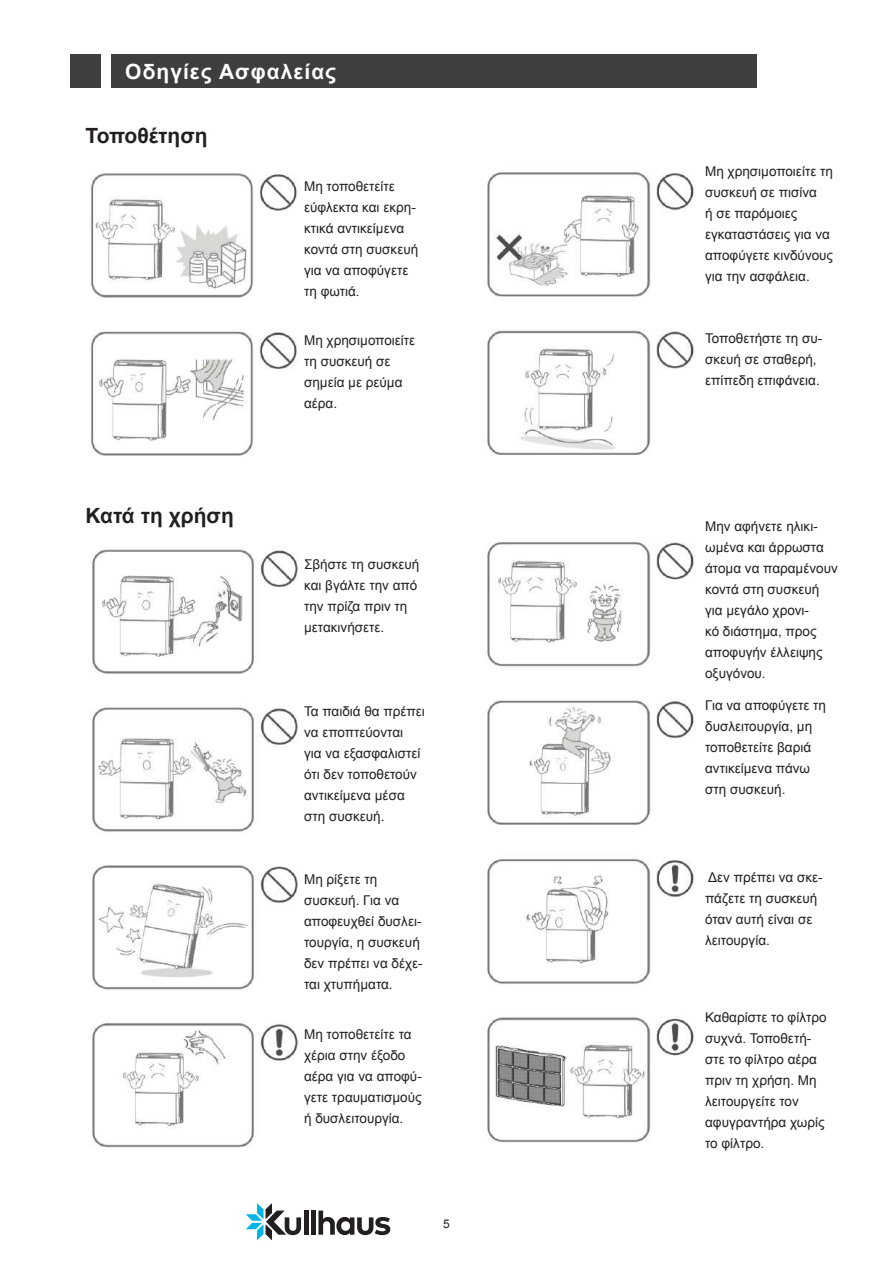
<style>
.page{position:relative;width:893px;height:1263px;background:#fff}
.page>*{position:absolute;margin:0;border:0;box-sizing:border-box;transform-origin:0 0}
.t1{font:700 21px "Arial";color:#231f20}
.t2{font:700 21px "Arial";letter-spacing:.05em;color:#fff}
.t3{font:13.5px/21px "Arial";color:#231f20}
.t4{font:12px "Arial";color:#231f20}
</style>
<div class="page">
<hr style="left:304px;top:1210px;width:4px;height:25px;background:#231f20">
<div style="left:311px;top:1210px;width:5px;height:25px;background:#231f20"></div>
<svg style="left:318px;top:1210px;width:72px;height:25px"></svg>
<svg style="left:246px;top:1203px;width:55px;height:37px"></svg>
<div style="left:112px;top:55px;width:645px;height:33px;background:#3e3e3f"></div>
<div style="left:70px;top:55px;width:31px;height:33px;background:#3e3e3f"></div>
<img style="left:90px;top:173px;width:208px;height:283px">
<img style="left:92px;top:549px;width:206px;height:599px">
<img style="left:487px;top:172px;width:208px;height:971px">
<h1 class="t2" style="left:125px;top:58px;width:212px">Οδηγίες Ασφαλείας</h1>
<h1 class="t1" style="left:86px;top:122px;width:124px">Τοποθέτηση</h1>
<p class="t3" style="left:304px;top:175px;width:116px">Μη τοποθετείτε εύφλεκτα και εκρη&shy;κτικά αντικείμενα κοντά στη συσκευή για να αποφύγετε τη φωτιά.</p>
<p class="t3" style="left:304px;top:330px;width:113px">Μη χρησιμοποιείτε τη συσκευή σε σημεία με ρεύμα αέρα.</p>
<h1 class="t1" style="left:86px;top:501px;width:150px">Κατά τη χρήση</h1>
<p class="t3" style="left:304px;top:554px;width:117px">Σβήστε τη συσκευή και βγάλτε την από την πρίζα πριν τη μετακινήσετε.</p>
<p class="t3" style="left:304px;top:701px;width:122px">Τα παιδιά θα πρέπει να εποπτεύονται<br>για να εξασφαλιστεί ότι δεν τοποθετούν αντικείμενα μέσα στη συσκευή.</p>
<p class="t3" style="left:304px;top:869px;width:120px">Μη ρίξετε τη συσκευή. Για να αποφευχθεί δυσλει&shy;τουργία, η συσκευή δεν πρέπει να δέχε&shy;ται χτυπήματα.</p>
<p class="t3" style="left:304px;top:1024px;width:119px">Μη τοποθετείτε τα χέρια στην έξοδο αέρα για να αποφύ&shy;γετε τραυματισμούς ή δυσλειτουργία.</p>
<p class="t4" style="left:443px;top:1216px;width:8px">5</p>
<p class="t3" style="left:705px;top:161px;width:129px">Μη χρησιμοποιείτε τη συσκευή σε πισίνα<br>ή σε παρόμοιες εγκαταστάσεις για να αποφύγετε κινδύνους για την ασφάλεια.</p>
<p class="t3" style="left:705px;top:328px;width:119px">Τοποθετήστε τη συ&shy;σκευή σε σταθερή, επίπεδη επιφάνεια.</p>
<p class="t3" style="left:705px;top:515px;width:134px">Μην αφήνετε ηλικι&shy;ωμένα και άρρωστα άτομα να παραμένουν κοντά στη συσκευή για μεγάλο χρονι-<br>κό διάστημα, προς αποφυγήν έλλειψης οξυγόνου.</p>
<p class="t3" style="left:705px;top:695px;width:122px">Για να αποφύγετε τη δυσλειτουργία, μη τοποθετείτε βαριά αντικείμενα πάνω στη συσκευή.</p>
<p class="t3" style="left:705px;top:867px;width:119px">Δεν πρέπει να σκε&shy;πάζετε τη συσκευή όταν αυτή είναι σε λειτουργία.</p>
<p class="t3" style="left:705px;top:1007px;width:123px">Καθαρίστε το φίλτρο συχνά. Τοποθετή&shy;στε το φίλτρο αέρα πριν τη χρήση. Μη λειτουργείτε τον αφυγραντήρα χωρίς το φίλτρο.</p>
</div>
